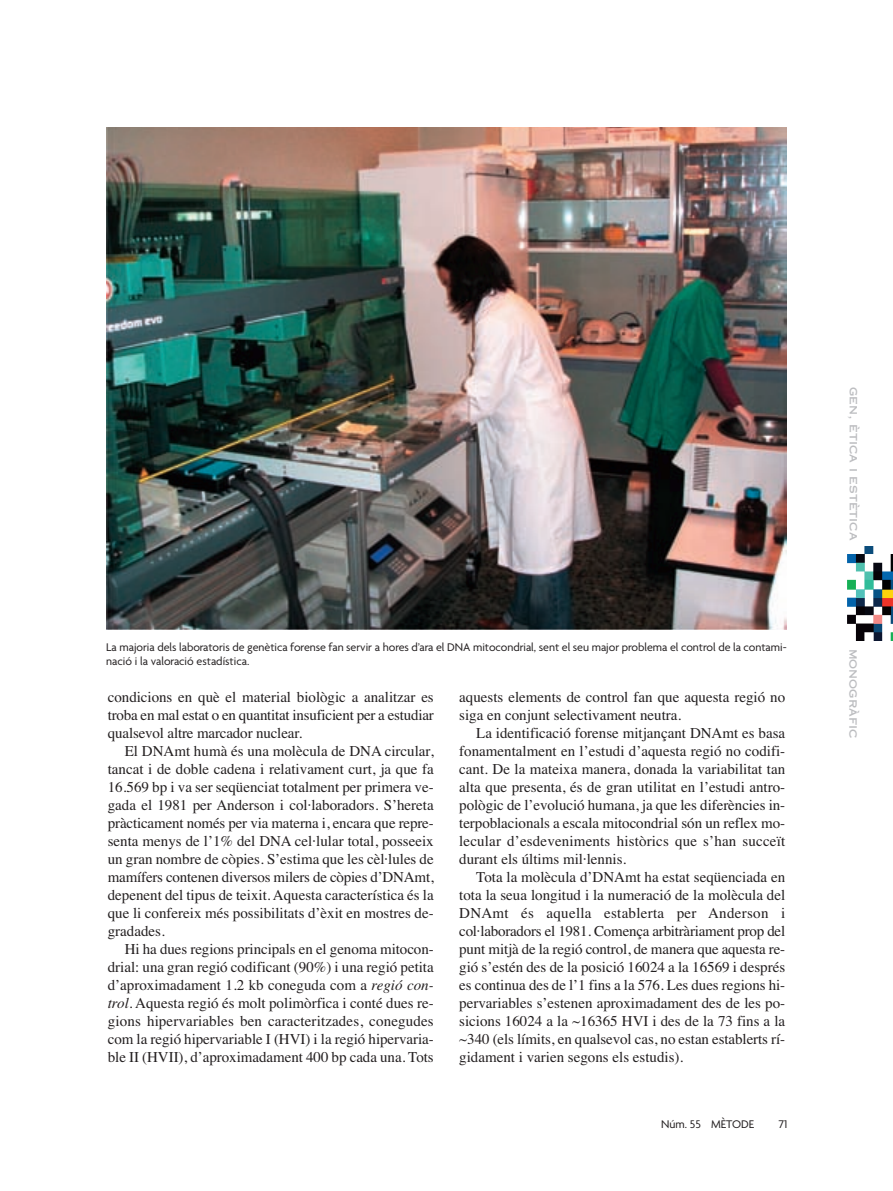
<style>
.page{position:relative;width:893px;height:1191px;background:#fff}
.page>*{position:absolute;margin:0;border:0;box-sizing:border-box;transform-origin:0 0}
.t1{font:15px/18px "Times";color:#231f20;text-align:justify}
.t2{font:12px/14.2px "Agenda";letter-spacing:-.005em;color:#231f20}
.t3{font:12px "Copperplate Thirty One AB";color:#bcbdc0}
.s1{font-style:italic}
</style>
<div class="page">
<img style="left:106px;top:127px;width:787px;height:514px">
<p class="t2" style="left:106px;top:641px;width:682px">La majoria dels laboratoris de genètica forense fan servir a hores d’ara el DNA mitocondrial, sent el seu major problema el control de la contami&shy;nació i la valoració estadística.</p>
<p class="t1" style="left:108px;top:689px;width:328px">condicions en què el material biològic a analitzar es troba en mal estat o en quantitat insuficient per a estudiar qualsevol altre marcador nuclear.</p>
<p class="t1" style="left:108px;top:743px;width:327px;text-indent:17px">El DNAmt humà és una molècula de DNA circular, tancat i de doble cadena i relativament curt, ja que fa 16.569 bp i va ser seqüenciat totalment per primera ve&shy;gada el 1981 per Anderson i col·laboradors<span class="s1">.</span> S’hereta pràcticament només per via materna i, encara que repre&shy;senta menys de l’1% del DNA cel·lular total, posseeix un gran nombre de còpies. S’estima que les cèl·lules de mamífers contenen diversos milers de còpies d’DNAmt, depenent del tipus de teixit. Aquesta característica és la que li confereix més possibilitats d’èxit en mostres de&shy;gradades.</p>
<p class="t1" style="left:108px;top:941px;width:327px;text-indent:17px">Hi ha dues regions principals en el genoma mitocon&shy;drial: una gran regió codificant (90%) i una regió petita d’aproximadament 1.2 kb coneguda com a <span class="s1">regió con&shy;trol</span>. Aquesta regió és molt polimòrfica i conté dues re&shy;gions hipervariables ben caracteritzades, conegudes com la regió hipervariable I (HVI) i la regió hipervaria&shy;ble II (HVII), d’aproximadament 400 bp cada una. Tots</p>
<p class="t1" style="left:459px;top:689px;width:327px">aquests elements de control fan que aquesta regió no siga en conjunt selectivament neutra.</p>
<p class="t1" style="left:459px;top:725px;width:327px;text-indent:17px">La identificació forense mitjançant DNAmt es basa fonamentalment en l’estudi d’aquesta regió no codifi&shy;cant. De la mateixa manera, donada la variabilitat tan alta que presenta, és de gran utilitat en l’estudi antro&shy;pològic de l’evolució humana, ja que les diferències in&shy;terpoblacionals a escala mitocondrial són un reflex mo&shy;lecular d’esdeveniments històrics que s’han succeït durant els últims mil·lennis.</p>
<p class="t1" style="left:459px;top:869px;width:327px;text-indent:17px">Tota la molècula d’DNAmt ha estat seqüenciada en tota la seua longitud i la numeració de la molècula del DNAmt és aquella establerta per Anderson i col·laboradors el 1981. Comença arbitràriament prop del punt mitjà de la regió control, de manera que aquesta re&shy;gió s’estén des de la posició 16024 a la 16569 i després es continua des de l’1 fins a la 576. Les dues regions hi&shy;pervariables s’estenen aproximadament des de les po&shy;sicions 16024 a la ~16365 HVI i des de la 73 fins a la ~340 (els límits, en qualsevol cas, no estan establerts rí&shy;gidament i varien segons els estudis).</p>
<p class="t2" style="left:661px;top:1118px;width:94px">Núm. 55 MÈTODE</p>
<p class="t2" style="left:779px;top:1118px;width:10px">71</p>
<p class="t3" style="left:861px;top:387px;width:155px;rotate:90deg">gen, ètica i estètica</p>
<p class="t3" style="left:861px;top:648px;width:91px;rotate:90deg">monogràfic</p>
</div>
